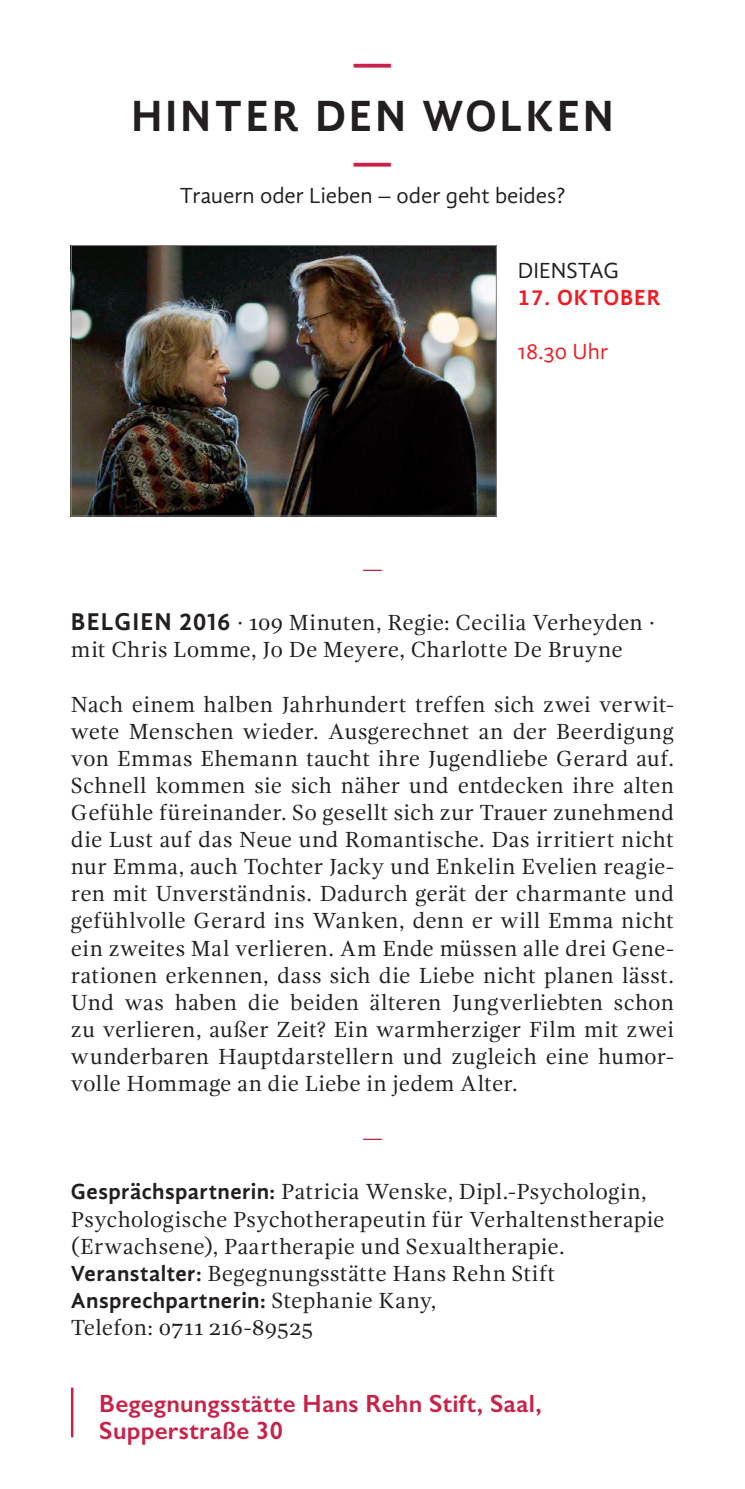
<style>
.page{position:relative;width:745px;height:1489px;background:#fff}
.page>*{position:absolute;margin:0;border:0;box-sizing:border-box;transform-origin:0 0}
.t1{font:700 45px "Gandhi Sans";letter-spacing:.06em;color:#231f20}
.t2{font:700 45px "Gandhi Sans";color:#c82249}
.t3{font:600 25px/27.5px "Gill Sans";letter-spacing:.01em;color:#c82249}
.t4{font:22.5px/27px "Gandhi Serif";letter-spacing:.01em;color:#231f20}
.t5{font:22.5px "Gandhi Sans";color:#231f20}
.t6{font:700 22.5px "Gandhi Sans";letter-spacing:.015em;color:#231f20}
.t7{font:700 22.5px "Gandhi Sans";letter-spacing:.04em;color:#ee1d23}
.t8{font:22.5px "Gandhi Sans";letter-spacing:.005em;color:#ee1d23}
.t9{font:22.5px "Gandhi Serif";color:#c82249}
.s1{font-family:"Gandhi Sans";font-weight:700;font-size:25px}
.s2{font-family:"Gandhi Sans"}
.s3{font-family:"Gandhi Sans";font-weight:700}
.s4{font-family:"Gandhi Serif";font-weight:400}
</style>
<div class="page">
<img style="left:73px;top:247px;width:421px;height:267px">
<div style="left:71px;top:245px;width:425px;height:271px;border:1px solid #808285"></div>
<hr style="left:71px;top:1387px;width:2px;height:49px;background:#c82249">
<h1 class="t2" style="left:352px;top:36px;width:42px">—</h1>
<h1 class="t1" style="left:131px;top:90px;width:484px">HINTER DEN WOLKEN</h1>
<h1 class="t2" style="left:352px;top:135px;width:42px">—</h1>
<p class="t5" style="left:179px;top:183px;width:387px">Trauern oder Lieben – oder geht beides?</p>
<p class="t9" style="left:362px;top:556px;width:22px">—</p>
<p class="t5" style="left:517px;top:258px;width:102px">DIENSTAG</p>
<p class="t7" style="left:517px;top:284px;width:144px">17. OKTOBER</p>
<p class="t8" style="left:517px;top:339px;width:92px">18.30 Uhr</p>
<p class="t4" style="left:71px;top:609px;width:585px"><span class="s1">BELGIEN 2016</span> <span class="s2">·</span> 109 Minuten, Regie: Cecilia Verheyden <span class="s2">· </span>mit Chris Lomme, Jo De Meyere, Charlotte De Bruyne</p>
<p class="t4" style="left:71px;top:690px;width:604px;text-align:justify">Nach einem halben Jahrhundert treffen sich zwei verwit&shy;wete Menschen wieder. Ausgerechnet an der Beerdigung von Emmas Ehemann taucht ihre Jugendliebe Gerard auf.<br>Schnell kommen sie sich näher und entdecken ihre alten Gefühle füreinander. So gesellt sich zur Trauer zunehmend die Lust auf das Neue und Romantische. Das irritiert nicht nur Emma, auch Tochter Jacky und Enkelin Evelien reagie&shy;ren mit Unverständnis. Dadurch gerät der charmante und gefühlvolle Gerard ins Wanken, denn er will Emma nicht ein zweites Mal verlieren. Am Ende müssen alle drei Gene&shy;rationen erkennen, dass sich die Liebe nicht planen lässt.<br>Und was haben die beiden älteren Jungverliebten schon zu verlieren, außer Zeit? Ein warmherziger Film mit zwei wunderbaren Hauptdarstellern und zugleich eine humor&shy;volle Hommage an die Liebe in jedem Alter.</p>
<p class="t9" style="left:362px;top:1124px;width:22px">—</p>
<p class="t4" style="left:71px;top:1178px;width:594px"><span class="s3">Gesprächspartnerin:</span> Patricia Wenske, Dipl.-Psychologin, Psychologische Psychotherapeutin für Verhaltenstherapie (Erwachsene), Paartherapie und Sexualtherapie.<br><span class="s3">Veranstalter:</span> Begegnungsstätte Hans Rehn Stift</p>
<p class="t6" style="left:71px;top:1287px;width:367px">Ansprechpartnerin: <span class="s4">Stephanie Kany,</span></p>
<p class="t4" style="left:71px;top:1313px;width:243px">Telefon: 0711 216-89525</p>
<p class="t3" style="left:99px;top:1388px;width:443px">Begegnungsstätte Hans Rehn Stift, Saal,<br>Supperstraße 30</p>
</div>
